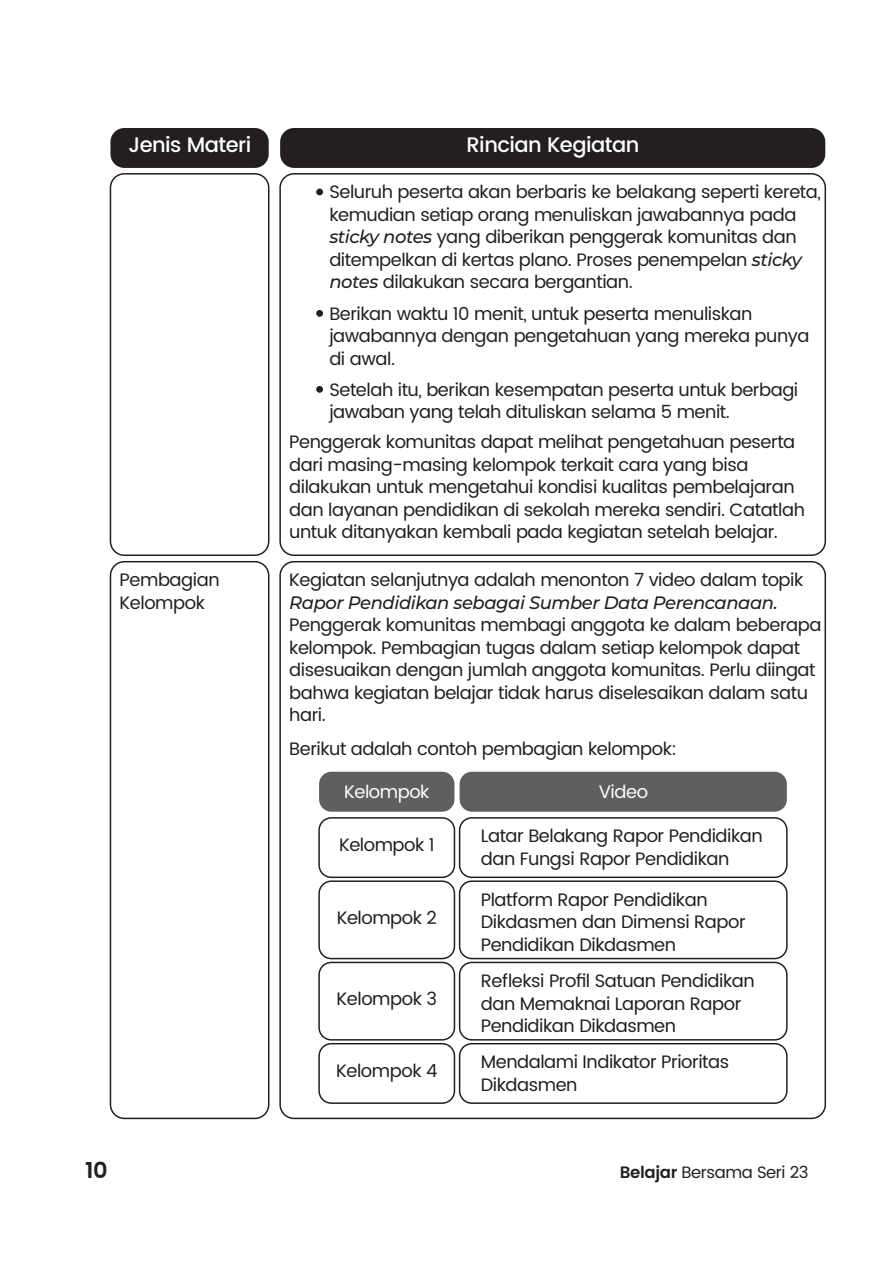
<style>
.page{position:relative;width:893px;height:1263px;background:#fff}
.page>*{position:absolute;margin:0;border:0;box-sizing:border-box;transform-origin:0 0}
.t1{font:600 22.5px "Poppins";color:#231f20}
.t2{font:500 21px "Poppins";letter-spacing:-.025em;color:#fff}
.t3{font:18px/22.5px "Poppins";letter-spacing:-.025em;color:#231f20}
.t4{font:italic 500 18px "Montserrat";letter-spacing:-.025em;color:#231f20}
.t5{font:18px "Poppins";letter-spacing:-.025em;color:#fff}
.t6{font:16.5px "Poppins";letter-spacing:-.025em;color:#231f20}
.s1{font-family:"Montserrat";font-weight:500;font-style:italic}
.s2{font-weight:600}
</style>
<div class="page">
<div style="left:319px;top:772px;width:135px;height:40px;background:#5f5f62;border-radius:12px"></div>
<div style="left:110px;top:128px;width:159px;height:40px;background:#231f20;border-radius:14px"></div>
<div style="left:280px;top:128px;width:545px;height:40px;background:#231f20;border-radius:14px"></div>
<div style="left:279px;top:173px;width:547px;height:383px;border:2px solid #231f20;border-radius:14px"></div>
<div style="left:110px;top:173px;width:159px;height:383px;border:2px solid #231f20;border-radius:14px"></div>
<div style="left:316px;top:189px;width:7px;height:6px;background:#231f20;border-radius:50%"></div>
<div style="left:316px;top:310px;width:7px;height:7px;background:#231f20;border-radius:50%"></div>
<div style="left:316px;top:386px;width:7px;height:7px;background:#231f20;border-radius:50%"></div>
<div style="left:279px;top:561px;width:547px;height:558px;border:2px solid #231f20;border-radius:14px"></div>
<div style="left:110px;top:561px;width:159px;height:558px;border:2px solid #231f20;border-radius:14px"></div>
<div style="left:318px;top:817px;width:137px;height:61px;border:2px solid #231f20;border-radius:12px"></div>
<div style="left:459px;top:817px;width:329px;height:61px;border:2px solid #231f20;border-radius:12px"></div>
<div style="left:318px;top:880px;width:137px;height:79px;border:2px solid #231f20;border-radius:12px"></div>
<div style="left:459px;top:880px;width:329px;height:79px;border:2px solid #231f20;border-radius:12px"></div>
<div style="left:318px;top:962px;width:137px;height:78px;border:2px solid #231f20;border-radius:12px"></div>
<div style="left:459px;top:962px;width:329px;height:78px;border:2px solid #231f20;border-radius:12px"></div>
<div style="left:318px;top:1043px;width:137px;height:61px;border:2px solid #231f20;border-radius:12px"></div>
<div style="left:459px;top:1043px;width:329px;height:61px;border:2px solid #231f20;border-radius:12px"></div>
<div style="left:460px;top:772px;width:327px;height:40px;background:#5f5f62;border-radius:12px"></div>
<p class="t2" style="left:128px;top:130px;width:124px">Jenis Materi</p>
<p class="t2" style="left:467px;top:130px;width:174px">Rincian Kegiatan</p>
<p class="t3" style="left:329px;top:181px;width:493px">Seluruh peserta akan berbaris ke belakang seperti kereta, kemudian setiap orang menuliskan jawabannya pada <span class="s1">sticky notes</span> yang diberikan penggerak komunitas dan ditempelkan di kertas plano. Proses penempelan <span class="s1">sticky notes</span> dilakukan secara bergantian.</p>
<p class="t3" style="left:329px;top:303px;width:482px">Berikan waktu 10 menit, untuk peserta menuliskan jawabannya dengan pengetahuan yang mereka punya di awal.</p>
<p class="t3" style="left:329px;top:379px;width:470px">Setelah itu, berikan kesempatan peserta untuk berbagi jawaban yang telah dituliskan selama 5 menit.</p>
<p class="t3" style="left:289px;top:431px;width:517px">Penggerak komunitas dapat melihat pengetahuan peserta dari masing-masing kelompok terkait cara yang bisa dilakukan untuk mengetahui kondisi kualitas pembelajaran dan layanan pendidikan di sekolah mereka sendiri. Catatlah untuk ditanyakan kembali pada kegiatan setelah belajar.</p>
<p class="t3" style="left:120px;top:569px;width:102px">Pembagian<br>Kelompok</p>
<p class="t3" style="left:289px;top:569px;width:516px">Kegiatan selanjutnya adalah menonton 7 video dalam topik</p>
<p class="t4" style="left:289px;top:590px;width:490px">Rapor Pendidikan sebagai Sumber Data Perencanaan.</p>
<p class="t3" style="left:289px;top:614px;width:534px">Penggerak komunitas membagi anggota ke dalam beberapa kelompok. Pembagian tugas dalam setiap kelompok dapat disesuaikan dengan jumlah anggota komunitas. Perlu diingat bahwa kegiatan belajar tidak harus diselesaikan dalam satu hari.</p>
<p class="t3" style="left:289px;top:738px;width:389px">Berikut adalah contoh pembagian kelompok:</p>
<p class="t5" style="left:344px;top:778px;width:87px">Kelompok</p>
<p class="t3" style="left:339px;top:834px;width:97px">Kelompok 1</p>
<p class="t3" style="left:481px;top:825px;width:283px">Latar Belakang Rapor Pendidikan dan Fungsi Rapor Pendidikan</p>
<p class="t5" style="left:599px;top:778px;width:51px">Video</p>
<p class="t3" style="left:337px;top:906px;width:102px">Kelompok 2</p>
<p class="t3" style="left:337px;top:988px;width:102px">Kelompok 3</p>
<p class="t3" style="left:481px;top:889px;width:266px">Platform Rapor Pendidikan<br>Dikdasmen dan Dimensi Rapor<br>Pendidikan Dikdasmen</p>
<p class="t3" style="left:481px;top:970px;width:275px">Refleksi Profil Satuan Pendidikan dan Memaknai Laporan Rapor<br>Pendidikan Dikdasmen</p>
<p class="t3" style="left:336px;top:1060px;width:103px">Kelompok 4</p>
<p class="t3" style="left:481px;top:1051px;width:250px">Mendalami Indikator Prioritas<br>Dikdasmen</p>
<p class="t1" style="left:85px;top:1153px;width:24px">10</p>
<p class="t6" style="left:620px;top:1160px;width:190px"><span class="s2">Belajar</span> Bersama Seri 23</p>
</div>
